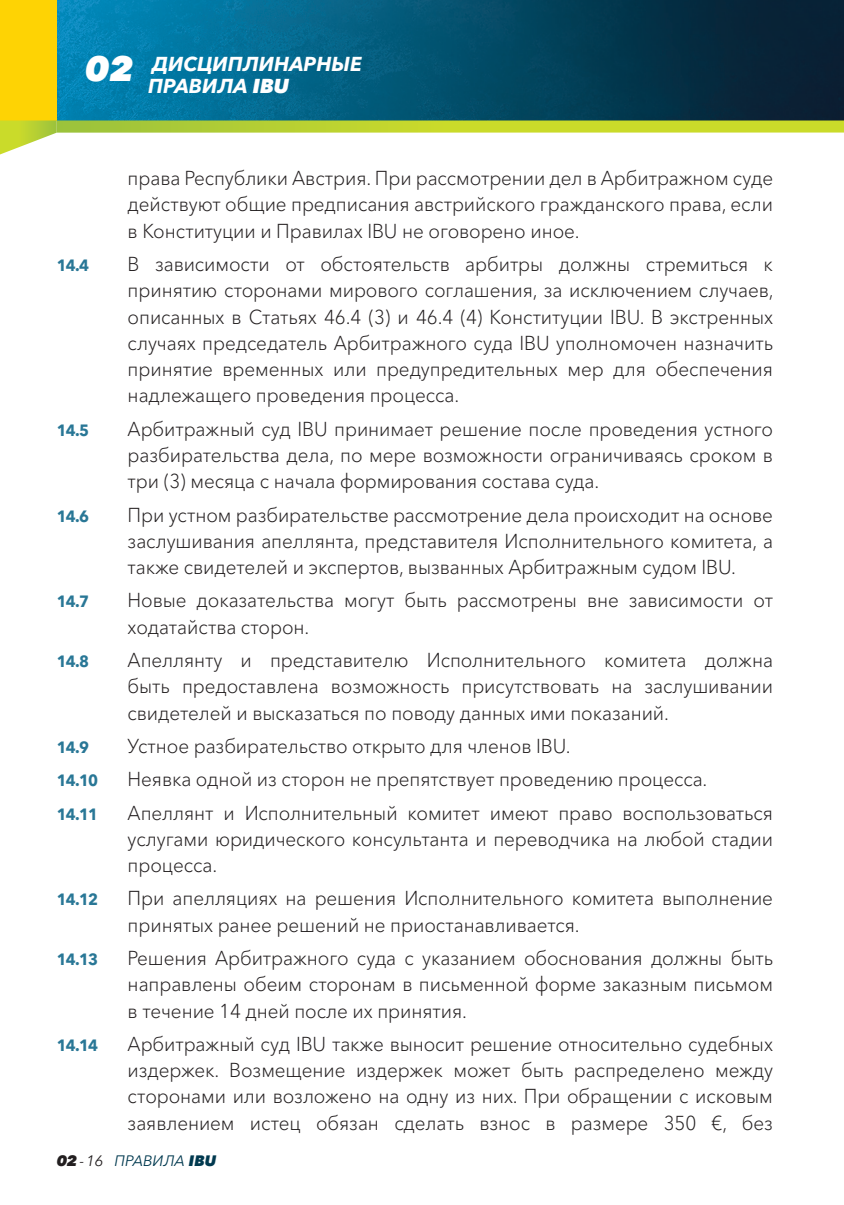
<style>
.page{position:relative;width:844px;height:1205px;background:#fff}
.page>*{position:absolute;margin:0;border:0;box-sizing:border-box;transform-origin:0 0}
.t1{font:300 20px/26.2px "Avenir Next W1 G";letter-spacing:-.005em;color:#231f20;text-align:justify;scale:.95 1}
.t2{font:italic 700 20px/22.5px "Avenir Next W1 G";color:#fff}
.t3{font:700 16.25px "Avenir Next W1 G";letter-spacing:-.05em;color:#297796;scale:.95 1}
.t4{font:italic 15px "Avenir Next W1 G";color:#01394f}
.s1{font-weight:800}
.s2{font-weight:800;color:#231f20}
.s3{color:#231f20}
</style>
<div class="page">
<img style="left:57px;top:0;width:787px;height:120px">
<div style="left:0;top:0;width:57px;height:120px;background:#fed304"></div>
<svg style="left:0;top:120px;width:57px;height:35px"></svg>
<svg style="left:57px;top:120px;width:786px;height:13px;background:#b9d037"></svg>
<svg style="left:843px;top:120px;width:1px;height:13px"></svg>
<p class="t2" style="left:85px;top:53px;width:278px;text-indent:67px">ДИСЦИПЛИНАРНЫЕ<br><sup>02</sup> ПРАВИЛА <span class="s1">IBU</span></p>
<p class="t1" style="left:128px;top:165px;width:680px">права Республики Австрия. При рассмотрении дел в Арбитражном суде действуют общие предписания австрийского гражданского права, если в Конституции и Правилах IBU не оговорено иное.</p>
<p class="t3" style="left:57px;top:255px;width:35px">14.4</p>
<p class="t1" style="left:128px;top:251px;width:681px">В зависимости от обстоятельств арбитры должны стремиться к принятию сторонами мирового соглашения, за исключением случаев, описанных в Статьях 46.4 (3) и 46.4 (4) Конституции IBU. В экстренных случаях председатель Арбитражного суда IBU уполномочен назначить принятие временных или предупредительных мер для обеспечения надлежащего проведения процесса.</p>
<p class="t3" style="left:57px;top:420px;width:35px">14.5</p>
<p class="t1" style="left:128px;top:416px;width:680px">Арбитражный суд IBU принимает решение после проведения устного разбирательства дела, по мере возможности ограничиваясь сроком в три (3) месяца с начала формирования состава суда.</p>
<p class="t3" style="left:57px;top:506px;width:35px">14.6</p>
<p class="t1" style="left:128px;top:501px;width:680px">При устном разбирательстве рассмотрение дела происходит на основе заслушивания апеллянта, представителя Исполнительного комитета, а также свидетелей и экспертов, вызванных Арбитражным судом IBU.</p>
<p class="t3" style="left:57px;top:592px;width:35px">14.7</p>
<p class="t1" style="left:128px;top:587px;width:680px">Новые доказательства могут быть рассмотрены вне зависимости от ходатайства сторон.</p>
<p class="t3" style="left:57px;top:651px;width:35px">14.8</p>
<p class="t1" style="left:128px;top:647px;width:680px">Апеллянту и представителю Исполнительного комитета должна быть предоставлена возможность присутствовать на заслушивании свидетелей и высказаться по поводу данных ими показаний.</p>
<p class="t3" style="left:57px;top:737px;width:35px">14.9</p>
<p class="t1" style="left:128px;top:733px;width:467px">Устное разбирательство открыто для членов IBU.</p>
<p class="t3" style="left:57px;top:770px;width:45px">14.10</p>
<p class="t1" style="left:128px;top:766px;width:611px">Неявка одной из сторон не препятствует проведению процесса.</p>
<p class="t3" style="left:57px;top:804px;width:45px">14.11</p>
<p class="t1" style="left:128px;top:799px;width:680px">Апеллянт и Исполнительный комитет имеют право воспользоваться услугами юридического консультанта и переводчика на любой стадии процесса.</p>
<p class="t3" style="left:57px;top:890px;width:45px">14.12</p>
<p class="t1" style="left:128px;top:885px;width:680px">При апелляциях на решения Исполнительного комитета выполнение принятых ранее решений не приостанавливается.</p>
<p class="t3" style="left:57px;top:949px;width:45px">14.13</p>
<p class="t1" style="left:128px;top:945px;width:680px">Решения Арбитражного суда с указанием обоснования должны быть направлены обеим сторонам в письменной форме заказным письмом в течение 14 дней после их принятия.</p>
<p class="t3" style="left:57px;top:1035px;width:45px">14.14</p>
<p class="t1" style="left:128px;top:1031px;width:680px">Арбитражный суд IBU также выносит решение относительно судебных издержек. Возмещение издержек может быть распределено между сторонами или возложено на одну из них. При обращении с исковым заявлением истец обязан сделать взнос в размере 350 €, без</p>
<p class="t4" style="left:57px;top:1152px;width:161px"><span class="s2">02</span><span class="s3">- 16</span> ПРАВИЛА <span class="s1">IBU</span></p>
</div>
